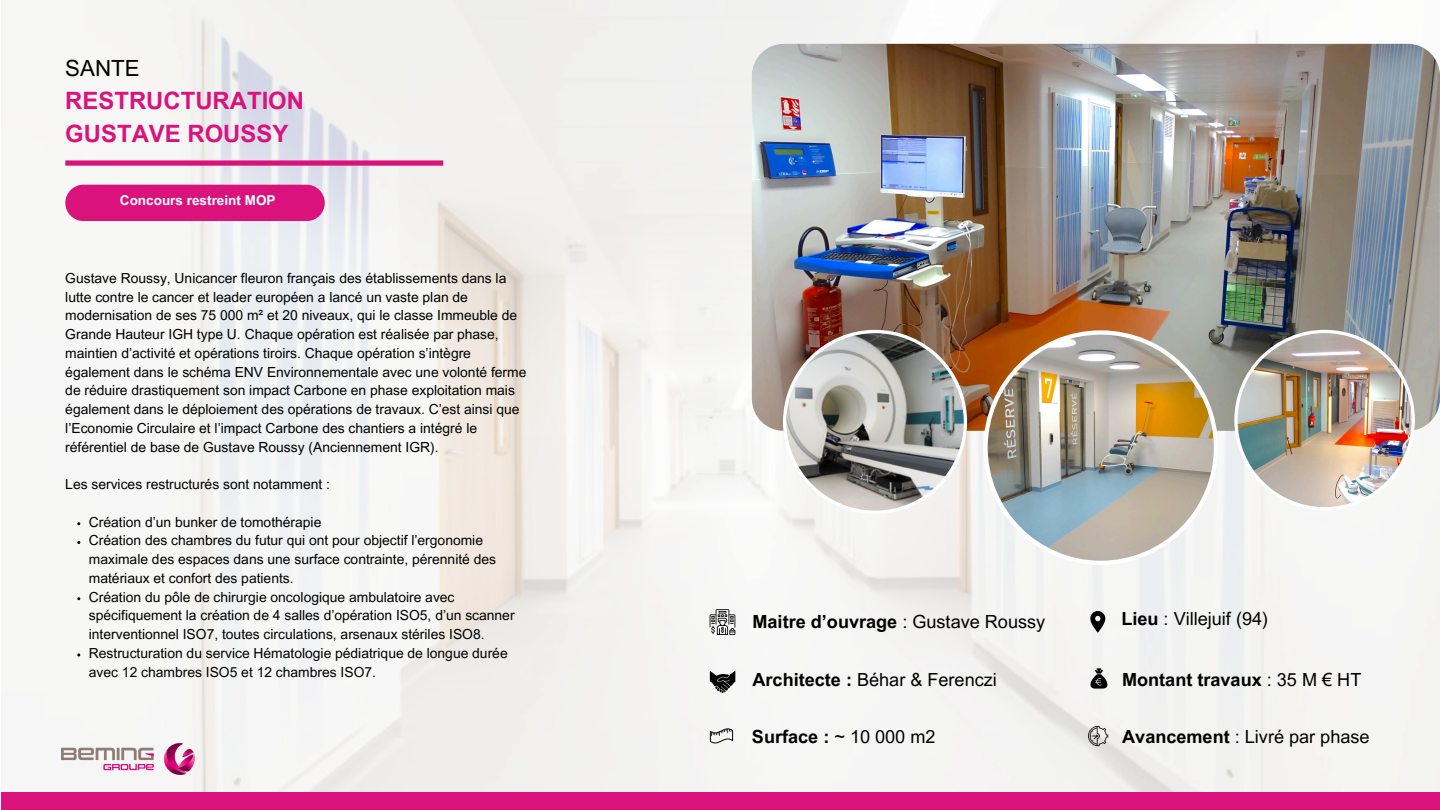
<style>
.page{position:relative;width:1440px;height:810px;background:#fff}
.page>*{position:absolute;margin:0;border:0;box-sizing:border-box;transform-origin:0 0}
.t1{font:700 23.9px/33px "Arial MT Pro";color:#da127c}
.t2{font:22.3px "Arial MT Pro";color:#000}
.t3{font:18.1px "Arial MT Pro";color:#000}
.t4{font:700 18.1px "Arial MT Pro";color:#000}
.t5{font:13.9px/18.8px "Arial MT Pro";color:#000}
.t6{font:700 13.5px "Arial MT Pro";color:#fff}
.s1{font-weight:400}
.s2{font-weight:700}
</style>
<div class="page">
<img style="left:19px;top:0;width:1421px;height:792px">
<img style="left:752px;top:44px;width:688px;height:387px;border-radius:32px">
<div style="left:65px;top:160px;width:378px;height:6px;background:#da127c"></div>
<img style="left:983px;top:330px;width:235px;height:235px">
<img style="left:783px;top:330px;width:184px;height:184px">
<img style="left:1234px;top:330px;width:181px;height:180px">
<div style="left:1px;top:792px;width:1439px;height:18px;background:#da127c"></div>
<img style="left:62px;top:744px;width:133px;height:30px">
<svg style="left:710px;top:609px;width:25px;height:26px"></svg>
<svg style="left:1090px;top:611px;width:15px;height:22px"></svg>
<svg style="left:710px;top:671px;width:25px;height:22px"></svg>
<svg style="left:1090px;top:668px;width:17px;height:21px"></svg>
<svg style="left:710px;top:728px;width:23px;height:15px"></svg>
<svg style="left:1088px;top:726px;width:20px;height:20px"></svg>
<div style="left:65px;top:185px;width:260px;height:36px;background:#da127c;border-radius:18px"></div>
<p class="t2" style="left:65px;top:60px;width:76px">SANTE</p>
<p class="t1" style="left:65px;top:87px;width:240px">RESTRUCTURATION<br>GUSTAVE ROUSSY</p>
<h3 class="t6" style="left:120px;top:195px;width:157px">Concours restreint MOP</h3>
<p class="t5" style="left:65px;top:270px;width:463px">Gustave Roussy, Unicancer fleuron français des établissements dans la lutte contre le cancer et leader européen a lancé un vaste plan de modernisation de ses 75 000 m² et 20 niveaux, qui le classe Immeuble de Grande Hauteur IGH type U. Chaque opération est réalisée par phase, maintien d’activité et opérations tiroirs. Chaque opération s’intègre également dans le schéma ENV Environnementale avec une volonté ferme de réduire drastiquement son impact Carbone en phase exploitation mais également dans le déploiement des opérations de travaux. C’est ainsi que l’Economie Circulaire et l’impact Carbone des chantiers a intégré le référentiel de base de Gustave Roussy (Anciennement IGR).</p>
<p class="t5" style="left:65px;top:477px;width:266px">Les services restructurés sont notamment :</p>
<p class="t5" style="left:89px;top:514px;width:234px">Création d’un bunker de tomothérapie</p>
<p class="t5" style="left:89px;top:533px;width:409px">Création des chambres du futur qui ont pour objectif l’ergonomie maximale des espaces dans une surface contrainte, pérennité des matériaux et confort des patients.</p>
<p class="t5" style="left:89px;top:589px;width:427px">Création du pôle de chirurgie oncologique ambulatoire avec spécifiquement la création de 4 salles d’opération ISO5, d’un scanner interventionnel ISO7, toutes circulations, arsenaux stériles ISO8.</p>
<p class="t5" style="left:89px;top:645px;width:420px">Restructuration du service Hématologie pédiatrique de longue durée avec 12 chambres ISO5 et 12 chambres ISO7.</p>
<p class="t4" style="left:753px;top:615px;width:294px">Maitre d’ouvrage <span class="s1">: Gustave Roussy</span></p>
<p class="t3" style="left:1121px;top:612px;width:148px"><span class="s2">Lieu</span> : Villejuif (94)</p>
<p class="t3" style="left:753px;top:673px;width:246px"><span class="s2">Architecte :</span> Béhar &amp; Ferenczi</p>
<h3 class="t4" style="left:1122px;top:673px;width:241px">Montant travaux <span class="s1">: 35 M € HT</span></h3>
<p class="t4" style="left:752px;top:730px;width:185px">Surface : <span class="s1">~ 10 000 m2</span></p>
<h3 class="t3" style="left:1122px;top:730px;width:249px"><span class="s2">Avancement</span> : Livré par phase</h3>
</div>
